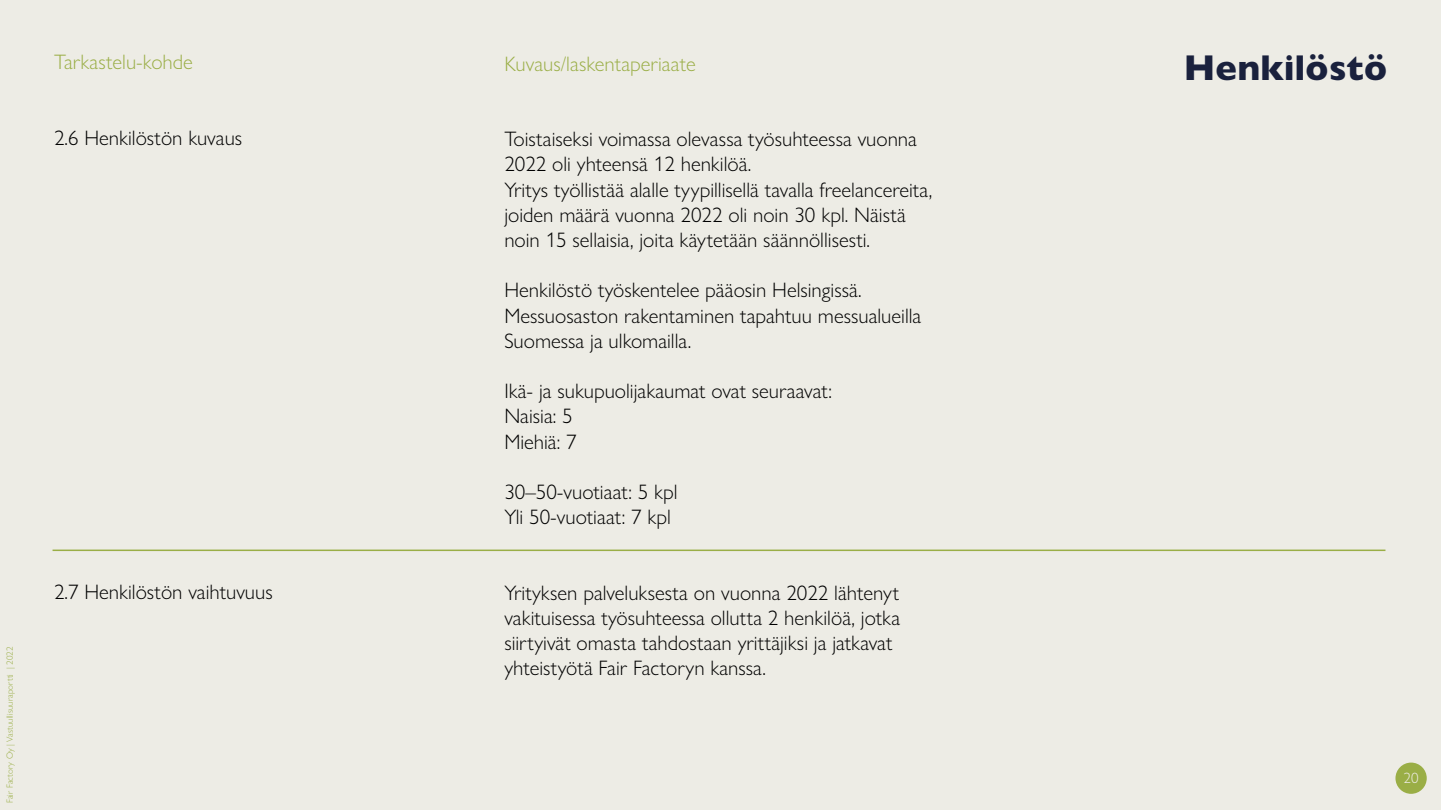
<style>
.page{position:relative;width:1441px;height:810px;background:#fff}
.page>*{position:absolute;margin:0;border:0;box-sizing:border-box;transform-origin:0 0}
.t1{font:800 36px "Gill Sans Nova";letter-spacing:.01em;color:#1a213d}
.t2{font:300 21px/25.2px "Gill Sans Nova";color:#000}
.t3{font:300 21px "Gill Sans Nova";letter-spacing:-.01em;color:#9aae46}
.t4{font:300 15px "Gill Sans Nova";color:#eeece5}
.t5{font:300 9px "Gill Sans Nova";color:#9aae46}
</style>
<div class="page">
<div style="left:0;top:0;width:1440px;height:810px;background:#edece5"></div>
<div style="left:1395px;top:763px;width:31px;height:31px;background:#9aae46;border-radius:50%"></div>
<hr style="left:53px;top:550px;width:1332px;height:1px;background:#9aae46">
<p class="t3" style="left:54px;top:55px;width:140px">Tarkastelu-kohde</p>
<p class="t2" style="left:54px;top:127px;width:190px">2.6 Henkilöstön kuvaus</p>
<p class="t5" style="left:7px;top:803px;width:158px;rotate:-90deg">Fair Factory Oy | Vastuullisuuraportti | 2022</p>
<p class="t2" style="left:54px;top:581px;width:220px">2.7 Henkilöstön vaihtuvuus</p>
<p class="t3" style="left:504px;top:56px;width:193px">Kuvaus/laskentaperiaate</p>
<p class="t2" style="left:504px;top:129px;width:429px">Toistaiseksi voimassa olevassa työsuhteessa vuonna 2022 oli yhteensä 12 henkilöä.<br>Yritys työllistää alalle tyypillisellä tavalla freelancereita, joiden määrä vuonna 2022 oli noin 30 kpl. Näistä noin 15 sellaisia, joita käytetään säännöllisesti.</p>
<p class="t2" style="left:504px;top:280px;width:418px">Henkilöstö työskentelee pääosin Helsingissä.<br>Messuosaston rakentaminen tapahtuu messualueilla<br>Suomessa ja ulkomailla.</p>
<p class="t2" style="left:504px;top:381px;width:329px">Ikä- ja sukupuolijakaumat ovat seuraavat:<br>Naisia: 5<br>Miehiä: 7</p>
<p class="t2" style="left:504px;top:482px;width:175px">30–50-vuotiaat: 5 kpl<br>Yli 50-vuotiaat: 7 kpl</p>
<p class="t2" style="left:504px;top:582px;width:397px">Yrityksen palveluksesta on vuonna 2022 lähtenyt vakituisessa työsuhteessa ollutta 2 henkilöä, jotka siirtyivät omasta tahdostaan yrittäjiksi ja jatkavat yhteistyötä Fair Factoryn kanssa.</p>
<h1 class="t1" style="left:1184px;top:48px;width:204px">Henkilöstö</h1>
<p class="t4" style="left:1403px;top:773px;width:16px">20</p>
</div>
